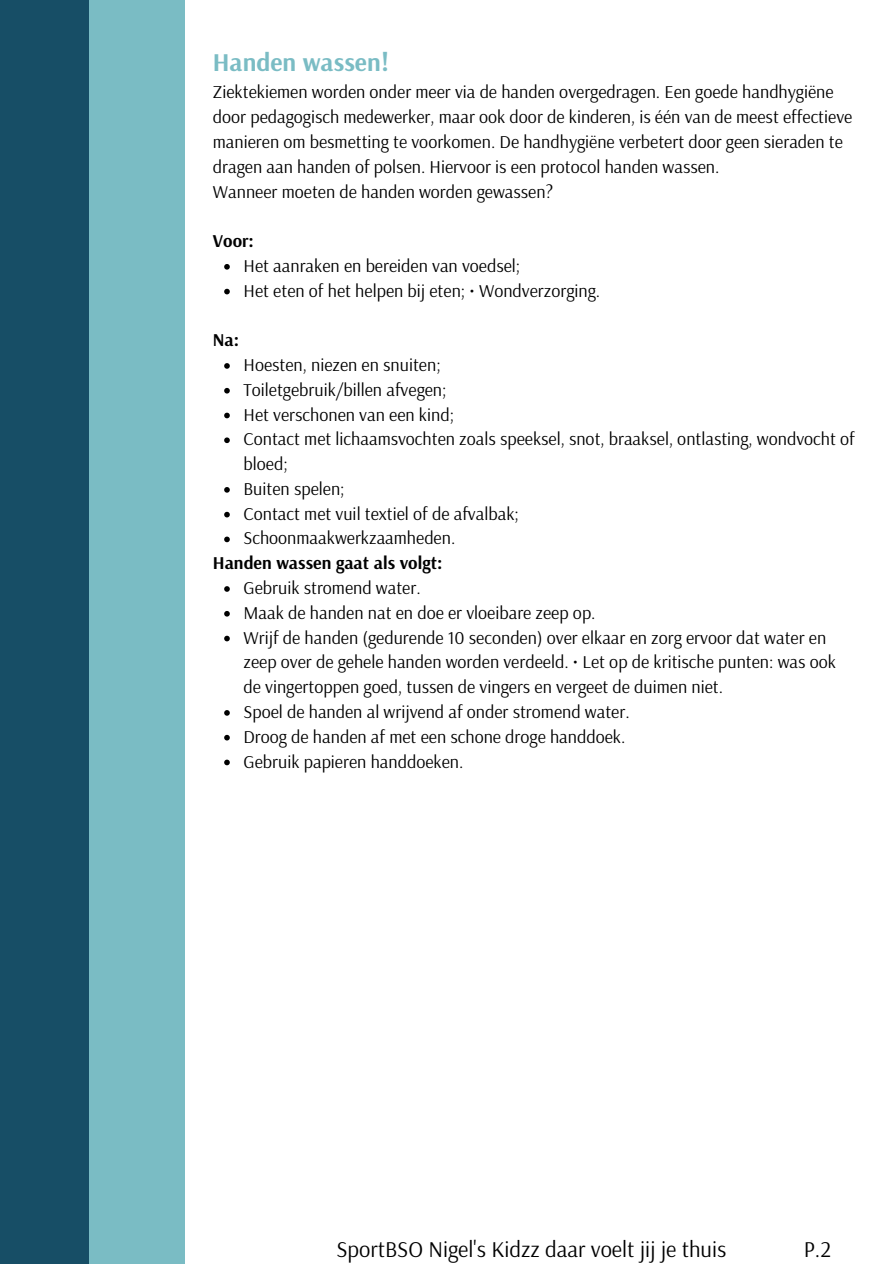
<style>
.page{position:relative;width:894px;height:1264px;background:#fff}
.page>*{position:absolute;margin:0;border:0;box-sizing:border-box;transform-origin:0 0}
.t1{font:700 25.5px "Arsenal";color:#7abcc4}
.t2{font:22.5px "Arsenal";color:#000}
.t3{font:18px/24.8px "Arsenal";color:#000}
.t4{font:700 18px "Arsenal";color:#000}
</style>
<div class="page">
<div style="left:0;top:0;width:89px;height:1263px;background:#174e66"></div>
<div style="left:89px;top:0;width:96px;height:1263px;background:#7abcc4"></div>
<svg style="left:224px;top:264px;width:6px;height:5px"></svg>
<svg style="left:224px;top:289px;width:6px;height:5px"></svg>
<svg style="left:224px;top:363px;width:6px;height:6px"></svg>
<svg style="left:224px;top:388px;width:6px;height:5px"></svg>
<svg style="left:224px;top:412px;width:6px;height:6px"></svg>
<svg style="left:224px;top:437px;width:6px;height:6px"></svg>
<svg style="left:224px;top:487px;width:6px;height:5px"></svg>
<svg style="left:224px;top:512px;width:6px;height:5px"></svg>
<svg style="left:224px;top:536px;width:6px;height:6px"></svg>
<svg style="left:224px;top:586px;width:6px;height:6px"></svg>
<svg style="left:224px;top:611px;width:6px;height:5px"></svg>
<svg style="left:224px;top:635px;width:6px;height:6px"></svg>
<svg style="left:224px;top:710px;width:6px;height:5px"></svg>
<svg style="left:224px;top:735px;width:6px;height:5px"></svg>
<svg style="left:224px;top:759px;width:6px;height:6px"></svg>
<h1 class="t1" style="left:213px;top:46px;width:178px">Handen wassen!</h1>
<p class="t3" style="left:213px;top:79px;width:640px">Ziektekiemen worden onder meer via de handen overgedragen. Een goede handhygiëne door pedagogisch medewerker, maar ook door de kinderen, is één van de meest effectieve manieren om besmetting te voorkomen. De handhygiëne verbetert door geen sieraden te dragen aan handen of polsen. Hiervoor is een protocol handen wassen.<br>Wanneer moeten de handen worden gewassen?</p>
<p class="t4" style="left:213px;top:229px;width:43px">Voor:</p>
<p class="t3" style="left:243px;top:253px;width:358px">Het aanraken en bereiden van voedsel;<br>Het eten of het helpen bij eten; • Wondverzorging.</p>
<p class="t4" style="left:213px;top:328px;width:28px">Na:</p>
<p class="t3" style="left:243px;top:352px;width:612px">Hoesten, niezen en snuiten;<br>Toiletgebruik/billen afvegen;<br>Het verschonen van een kind;<br>Contact met lichaamsvochten zoals speeksel, snot, braaksel, ontlasting, wondvocht of bloed;<br>Buiten spelen;<br>Contact met vuil textiel of de afvalbak;<br>Schoonmaakwerkzaamheden.</p>
<p class="t3" style="left:243px;top:575px;width:594px">Gebruik stromend water.<br>Maak de handen nat en doe er vloeibare zeep op.<br>Wrijf de handen (gedurende 10 seconden) over elkaar en zorg ervoor dat water en zeep over de gehele handen worden verdeeld. • Let op de kritische punten: was ook de vingertoppen goed, tussen de vingers en vergeet de duimen niet.<br>Spoel de handen al wrijvend af onder stromend water.<br>Droog de handen af met een schone droge handdoek.<br>Gebruik papieren handdoeken.</p>
<p class="t4" style="left:213px;top:551px;width:231px">Handen wassen gaat als volgt:</p>
<p class="t2" style="left:336px;top:1234px;width:391px">SportBSO Nigel's Kidzz daar voelt jij je thuis</p>
<p class="t2" style="left:803px;top:1234px;width:29px">P.2</p>
</div>
